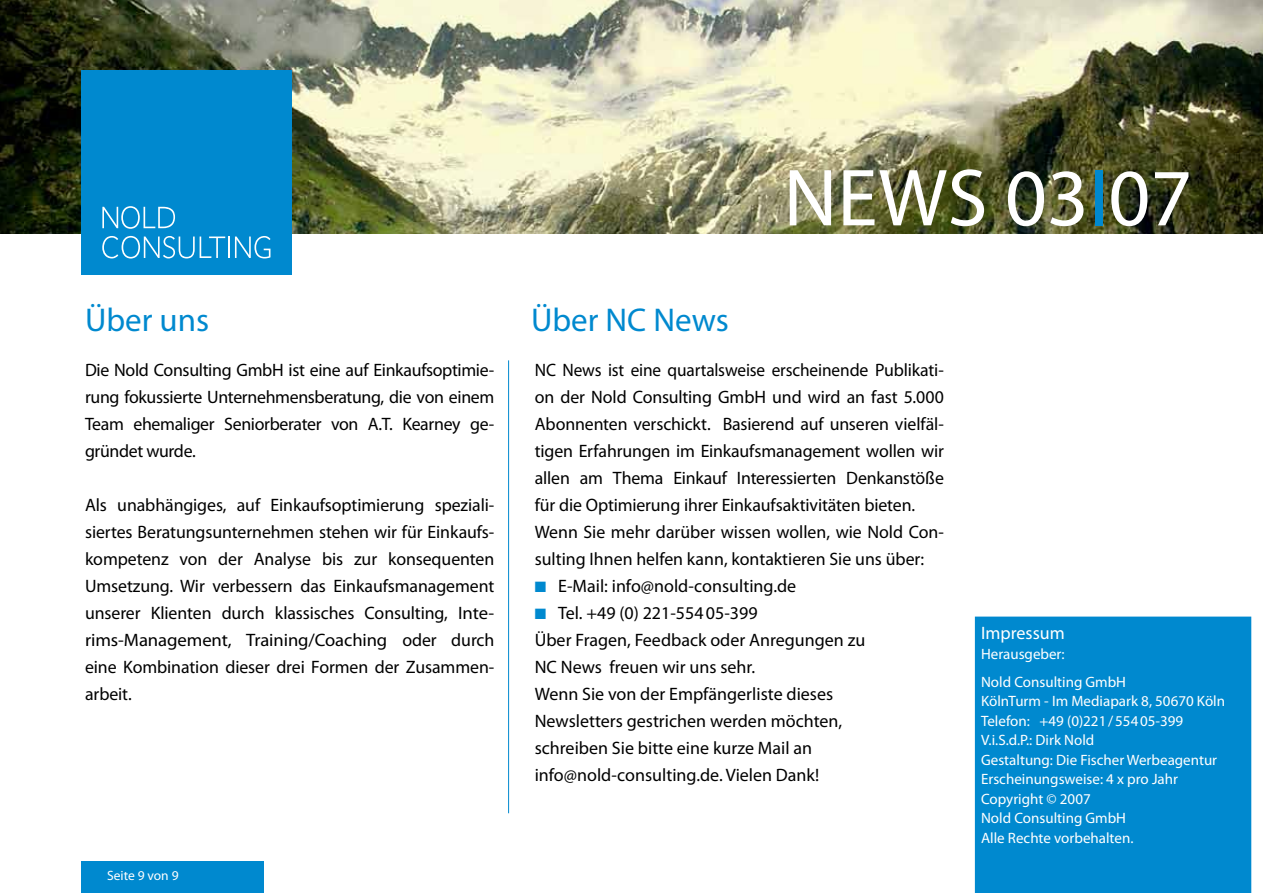
<style>
.page{position:relative;width:1263px;height:893px;background:#fff}
.page>*{position:absolute;margin:0;border:0;box-sizing:border-box;transform-origin:0 0}
.t1{font:81.75px "Myriad Pro";color:#fff}
.t2{font:33px "Myriad Pro";color:#0089cf}
.t3{font:18px/27px "Myriad Pro";letter-spacing:-.005em;color:#000;text-align:justify}
.t4{font:18px/27px "Myriad Pro";letter-spacing:-.005em;color:#000;scale:.96 1}
.t5{font:18px "Myriad Pro";color:#fff}
.t6{font:15px/19.5px "Myriad Pro";color:#fff}
.t7{font:13.5px "Myriad Pro";color:#fff}
.s1{color:#0089cf}
</style>
<div class="page">
<img style="left:0;top:0;width:1263px;height:234px">
<div style="left:81px;top:70px;width:211px;height:205px;background:#0089cf"></div>
<hr style="left:228px;top:237px;width:2px;height:21px;background:#fff">
<svg style="left:235px;top:236px;width:35px;height:22px"></svg>
<svg style="left:102px;top:236px;width:123px;height:23px"></svg>
<svg style="left:102px;top:206px;width:73px;height:23px"></svg>
<div style="left:975px;top:617px;width:276px;height:276px;background:#0089cf"></div>
<hr style="left:508px;top:360px;width:1px;height:453px;background:#0089cf">
<div style="left:81px;top:861px;width:183px;height:32px;background:#0089cf"></div>
<h2 class="t2" style="left:85px;top:299px;width:126px">Über uns</h2>
<h2 class="t2" style="left:531px;top:299px;width:199px">Über NC News</h2>
<h1 class="t1" style="left:783px;top:147px;width:410px">NEWS 03<span class="s1">I</span>07</h1>
<p class="t3" style="left:85px;top:356px;width:411px">Die Nold Consulting GmbH ist eine auf Einkaufsoptimie&shy;rung fokussierte Unternehmensberatung, die von einem Team ehemaliger Seniorberater von A.T. Kearney ge&shy;gründet wurde.</p>
<p class="t3" style="left:85px;top:491px;width:411px">Als unabhängiges, auf Einkaufsoptimierung speziali&shy;siertes Beratungsunternehmen stehen wir für Einkaufs&shy;kompetenz von der Analyse bis zur konsequenten Umsetzung. Wir verbessern das Einkaufsmanagement unserer Klienten durch klassisches Consulting, Inte&shy;rims-Management, Training/Coaching oder durch eine Kombination dieser drei Formen der Zusammen&shy;arbeit.</p>
<p class="t7" style="left:107px;top:867px;width:73px">Seite 9 von 9</p>
<p class="t7" style="left:97px;top:868px;width:87px">Seite 10 von 10</p>
<p class="t7" style="left:138px;top:868px;width:8px">1</p>
<p class="t7" style="left:172px;top:868px;width:8px">8</p>
<p class="t4" style="left:535px;top:356px;width:428px">NC News ist eine quartalsweise erscheinende Publikati&shy;on der Nold Consulting GmbH und wird an fast 5.000<br>Abonnenten verschickt. Basierend auf unseren vielfäl&shy;tigen Erfahrungen im Einkaufsmanagement wollen wir allen am Thema Einkauf Interessierten Denkanstöße für die Optimierung ihrer Einkaufsaktivitäten bieten.<br>Wenn Sie mehr darüber wissen wollen, wie Nold Con&shy;sulting Ihnen helfen kann, kontaktieren Sie uns über:</p>
<p class="t3" style="left:535px;top:572px;width:263px"><span class="s1">■</span> E-Mail: info@nold-consulting.de</p>
<p class="t3" style="left:535px;top:599px;width:332px;text-align:left"><span class="s1">■</span> Tel. +49 (0) 221-55405-399<br>Über Fragen, Feedback oder Anregungen zu NC News freuen wir uns sehr.<br>Wenn Sie von der Empfängerliste dieses Newsletters gestrichen werden möchten, schreiben Sie bitte eine kurze Mail an info@nold-consulting.de. Vielen Dank!</p>
<p class="t5" style="left:981px;top:622px;width:85px">Impressum</p>
<p class="t6" style="left:981px;top:639px;width:147px;line-height:28px">Herausgeber:<br>Nold Consulting GmbH</p>
<p class="t6" style="left:981px;top:691px;width:246px">KölnTurm - Im Mediapark 8, 50670 Köln<br>Telefon: +49 (0)221/55405-399<br>V.i.S.d.P.: Dirk Nold<br>Gestaltung: Die Fischer Werbeagentur<br>Erscheinungsweise: 4 x pro Jahr<br>Copyright © 2007<br>Nold Consulting GmbH<br>Alle Rechte vorbehalten.</p>
</div>
